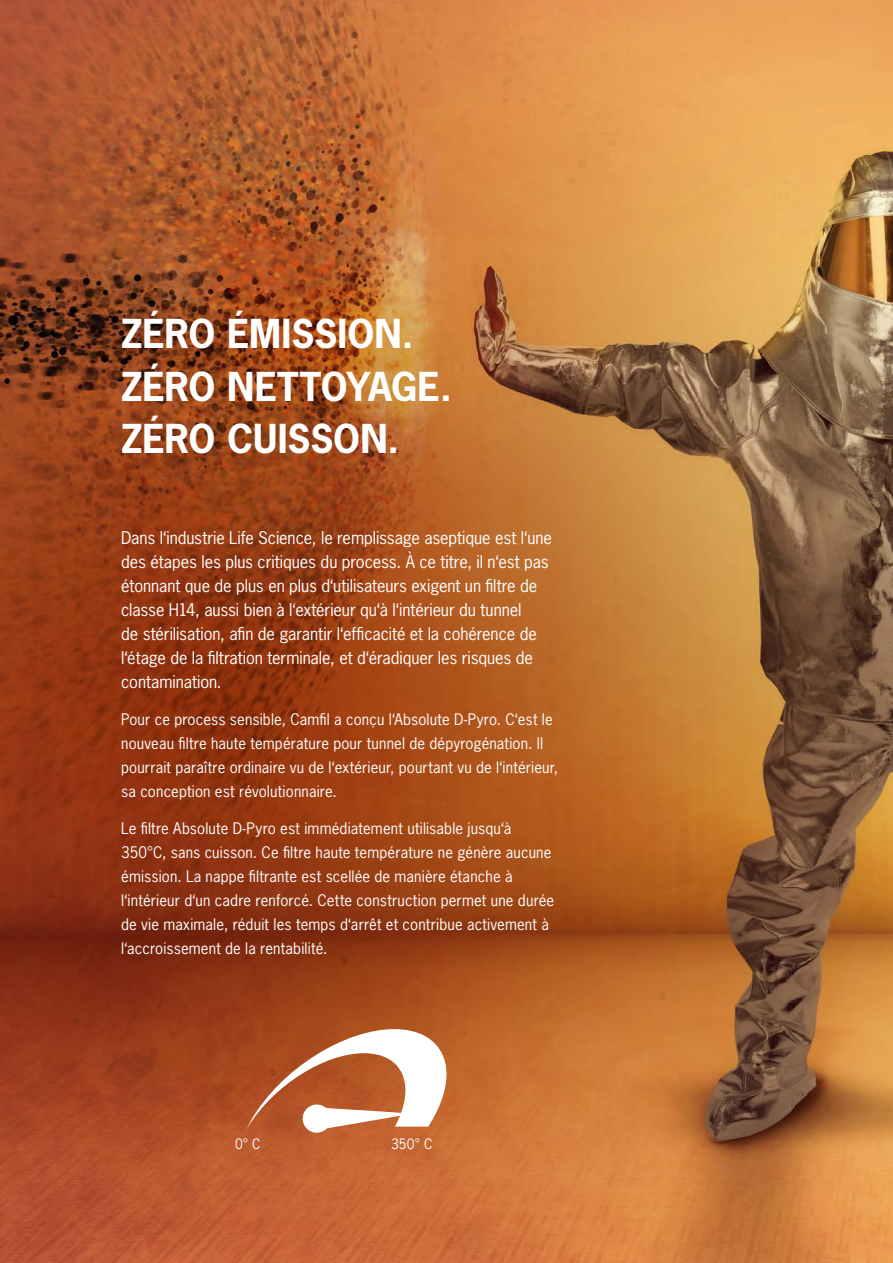
<style>
.page{position:relative;width:893px;height:1263px;background:#fff}
.page>*{position:absolute;margin:0;border:0;box-sizing:border-box;transform-origin:0 0}
.t1{font:700 37.5px/52.5px "News Gothic Std";letter-spacing:-.005em;color:#fff}
.t2{font:16.5px/24px "News Gothic Std";letter-spacing:-.005em;color:#fff}
.t3{font:15px/24px "News Gothic Std";letter-spacing:.01em;color:#fff}
.t4{font:13.5px "News Gothic Std";color:#fff}
</style>
<div class="page">
<img style="left:0;top:0;width:893px;height:1263px">
<svg style="left:246px;top:1029px;width:215px;height:105px"></svg>
<h1 class="t1" style="left:121px;top:307px;width:332px">ZÉRO ÉMISSION.<br>ZÉRO NETTOYAGE.<br>ZÉRO CUISSON.</h1>
<p class="t2" style="left:121px;top:526px;width:432px">Dans l‘industrie Life Science, le remplissage aseptique est l‘une des étapes les plus critiques du process. À ce titre, il n‘est pas étonnant que de plus en plus d‘utilisateurs exigent un filtre de classe H14, aussi bien à l‘extérieur qu‘à l‘intérieur du tunnel<br>de stérilisation, afin de garantir l‘efficacité et la cohérence de l‘étage de la filtration terminale, et d‘éradiquer les risques de contamination.</p>
<p class="t3" style="left:121px;top:707px;width:439px">Pour ce process sensible, Camfil a conçu l‘Absolute D-Pyro. C‘est le nouveau filtre haute température pour tunnel de dépyrogénation. Il pourrait paraître ordinaire vu de l‘extérieur, pourtant vu de l‘intérieur, sa conception est révolutionnaire.</p>
<p class="t3" style="left:121px;top:816px;width:435px">Le filtre Absolute D-Pyro est immédiatement utilisable jusqu‘à 350°C, sans cuisson. Ce filtre haute température ne génère aucune émission. La nappe filtrante est scellée de manière étanche à l‘intérieur d‘un cadre renforcé. Cette construction permet une durée de vie maximale, réduit les temps d‘arrêt et contribue activement à l‘accroissement de la rentabilité.</p>
<p class="t4" style="left:235px;top:1135px;width:27px">0° C</p>
<p class="t4" style="left:391px;top:1135px;width:43px">350° C</p>
</div>
